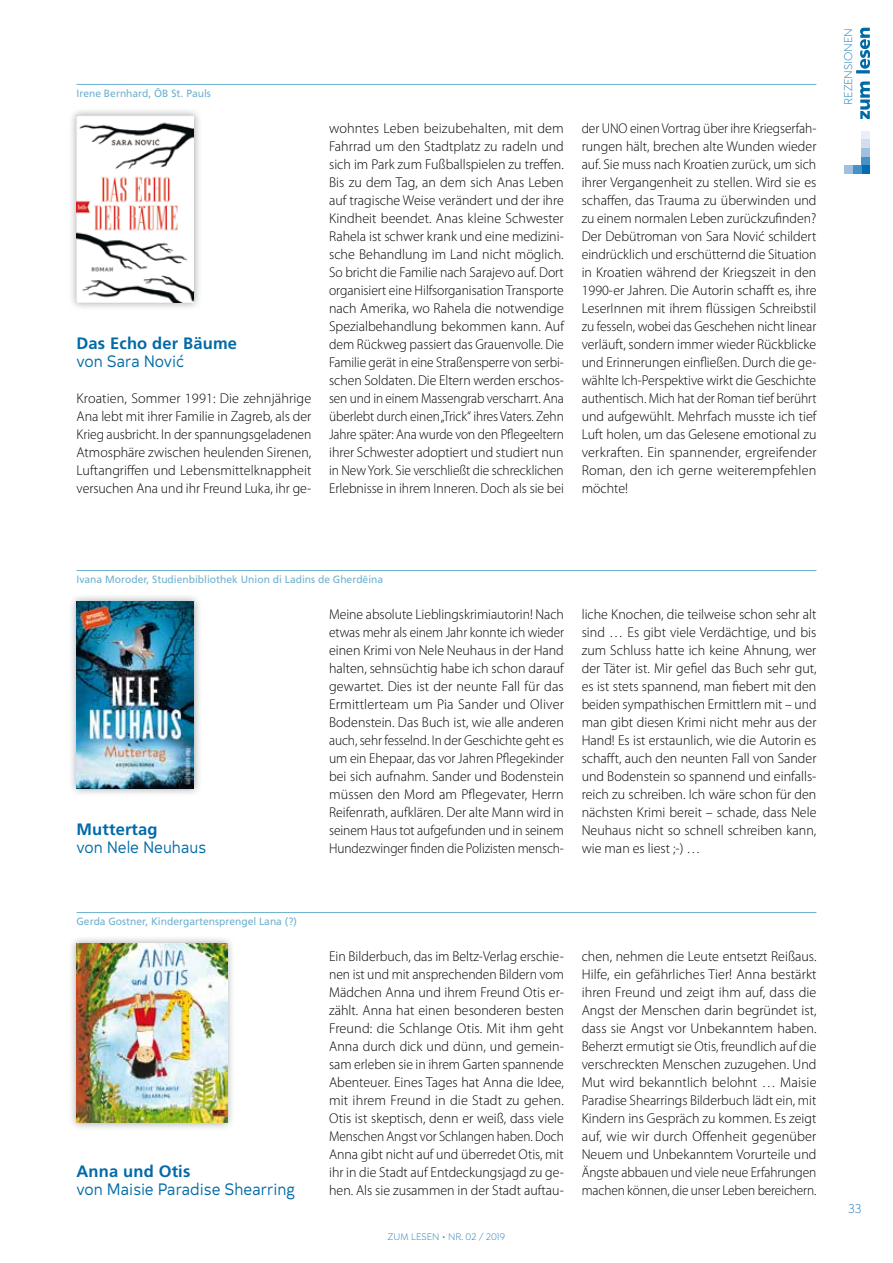
<style>
.page{position:relative;width:893px;height:1263px;background:#fff}
.page>*{position:absolute;margin:0;border:0;box-sizing:border-box;transform-origin:0 0}
.t1{font:16.5px "Typold Book 500";color:#006aa7;scale:.9 1}
.t2{font:700 16.5px "Frutiger";letter-spacing:.01em;color:#006aa7}
.t3{font:300 14.25px/18px "Myriad Pro";color:#000;text-align:justify}
.t4{font:300 14.25px/18px "Myriad Pro";color:#000;text-align:justify;scale:.94 1}
.t5{font:300 14.25px/18px "Myriad Pro";color:#000;text-align:justify;scale:.96 1}
.t6{font:300 13.5px "Isidora";color:#006aa7}
.t7{font:300 12px "Isidora";color:#006aa7}
.t8{font:10.5px "Frutiger";color:#6eb1d0}
.t9{font:300 10.2px "Isidora";color:#006aa7}
</style>
<div class="page">
<hr style="left:77px;top:84px;width:739px;height:1px;background:#6eb1d0">
<div style="left:68px;top:107px;width:134px;height:204px;background:#7c8388;opacity:.73"></div>
<img style="left:77px;top:115px;width:117px;height:188px">
<hr style="left:77px;top:570px;width:739px;height:1px;background:#6eb1d0">
<div style="left:68px;top:593px;width:134px;height:204px;background:#7c8388;opacity:.73"></div>
<img style="left:77px;top:601px;width:117px;height:188px">
<hr style="left:77px;top:912px;width:739px;height:1px;background:#6eb1d0">
<div style="left:68px;top:935px;width:168px;height:196px;background:#7c8388;opacity:.73"></div>
<img style="left:77px;top:943px;width:150px;height:179px">
<svg style="left:856px;top:28px;width:14px;height:91px"></svg>
<div style="left:861px;top:131px;width:9px;height:9px;background:#e8eff8"></div>
<div style="left:861px;top:165px;width:9px;height:9px;background:#006db1"></div>
<div style="left:861px;top:157px;width:9px;height:8px;background:#4592ca"></div>
<div style="left:853px;top:165px;width:8px;height:9px;background:#4592ca"></div>
<div style="left:861px;top:148px;width:9px;height:9px;background:#a1bfe1"></div>
<div style="left:844px;top:165px;width:9px;height:9px;background:#a1bfe1"></div>
<div style="left:861px;top:140px;width:9px;height:8px;background:#d2ddef"></div>
<p class="t8" style="left:77px;top:87px;width:136px">Irene Bernhard, ÖB St. Pauls</p>
<p class="t2" style="left:77px;top:333px;width:162px">Das Echo der Bäume</p>
<p class="t1" style="left:77px;top:348px;width:121px">von Sara Nović</p>
<p class="t3" style="left:77px;top:389px;width:236px">Kroatien, Sommer 1991: Die zehnjährige Ana lebt mit ihrer Familie in Zagreb, als der Krieg ausbricht. In der spannungsgeladenen Atmosphäre zwischen heulenden Sirenen, Luftangriffen und Lebensmittelknappheit versuchen Ana und ihr Freund Luka, ihr ge-</p>
<p class="t3" style="left:329px;top:119px;width:236px">wohntes Leben beizubehalten, mit dem Fahrrad um den Stadtplatz zu radeln und sich im Park zum Fußballspielen zu treffen.<br>Bis zu dem Tag, an dem sich Anas Leben auf tragische Weise verändert und der ihre Kindheit beendet. Anas kleine Schwester Rahela ist schwer krank und eine medizini&shy;sche Behandlung im Land nicht möglich.<br>So bricht die Familie nach Sarajevo auf. Dort organisiert eine Hilfsorganisation Transporte nach Amerika, wo Rahela die notwendige Spezialbehandlung bekommen kann. Auf dem Rückweg passiert das Grauenvolle. Die Familie gerät in eine Straßensperre von serbi&shy;schen Soldaten. Die Eltern werden erschos&shy;sen und in einem Massengrab verscharrt. Ana überlebt durch einen „Trick“ ihres Vaters. Zehn Jahre später: Ana wurde von den Pflegeeltern ihrer Schwester adoptiert und studiert nun in New York. Sie verschließt die schrecklichen Erlebnisse in ihrem Inneren. Doch als sie bei</p>
<p class="t4" style="left:582px;top:119px;width:251px">der UNO einen Vortrag über ihre Kriegserfah&shy;rungen hält, brechen alte Wunden wieder auf. Sie muss nach Kroatien zurück, um sich ihrer Vergangenheit zu stellen. Wird sie es schaffen, das Trauma zu überwinden und zu einem normalen Leben zurückzufinden?<br>Der Debütroman von Sara Nović schildert eindrücklich und erschütternd die Situation in Kroatien während der Kriegszeit in den 1990-er Jahren. Die Autorin schafft es, ihre LeserInnen mit ihrem flüssigen Schreibstil zu fesseln, wobei das Geschehen nicht linear verläuft, sondern immer wieder Rückblicke und Erinnerungen einfließen. Durch die ge&shy;wählte Ich-Perspektive wirkt die Geschichte authentisch. Mich hat der Roman tief berührt und aufgewühlt. Mehrfach musste ich tief Luft holen, um das Gelesene emotional zu verkraften. Ein spannender, ergreifender Roman, den ich gerne weiterempfehlen möchte!</p>
<p class="t7" style="left:842px;top:105px;width:78px;rotate:-90deg">REZENSIONEN</p>
<p class="t8" style="left:77px;top:573px;width:308px">Ivana Moroder, Studienbibliothek Union di Ladins de Gherdëina</p>
<p class="t2" style="left:77px;top:819px;width:83px">Muttertag</p>
<p class="t1" style="left:77px;top:834px;width:145px">von Nele Neuhaus</p>
<p class="t8" style="left:77px;top:915px;width:222px">Gerda Gostner, Kindergartensprengel Lana (?)</p>
<p class="t2" style="left:77px;top:1161px;width:115px">Anna und Otis</p>
<p class="t1" style="left:77px;top:1176px;width:244px">von Maisie Paradise Shearring</p>
<p class="t5" style="left:329px;top:605px;width:246px">Meine absolute Lieblingskrimiautorin! Nach etwas mehr als einem Jahr konnte ich wieder einen Krimi von Nele Neuhaus in der Hand halten, sehnsüchtig habe ich schon darauf gewartet. Dies ist der neunte Fall für das Ermittlerteam um Pia Sander und Oliver Bodenstein. Das Buch ist, wie alle anderen auch, sehr fesselnd. In der Geschichte geht es um ein Ehepaar, das vor Jahren Pflegekinder bei sich aufnahm. Sander und Bodenstein müssen den Mord am Pflegevater, Herrn Reifenrath, aufklären. Der alte Mann wird in seinem Haus tot aufgefunden und in seinem Hundezwinger finden die Polizisten mensch-</p>
<p class="t3" style="left:582px;top:605px;width:236px">liche Knochen, die teilweise schon sehr alt sind … Es gibt viele Verdächtige, und bis zum Schluss hatte ich keine Ahnung, wer der Täter ist. Mir gefiel das Buch sehr gut, es ist stets spannend, man fiebert mit den beiden sympathischen Ermittlern mit – und man gibt diesen Krimi nicht mehr aus der Hand! Es ist erstaunlich, wie die Autorin es schafft, auch den neunten Fall von Sander und Bodenstein so spannend und einfalls&shy;reich zu schreiben. Ich wäre schon für den nächsten Krimi bereit – schade, dass Nele Neuhaus nicht so schnell schreiben kann, wie man es liest ;-) …</p>
<p class="t3" style="left:329px;top:947px;width:236px">Ein Bilderbuch, das im Beltz-Verlag erschie&shy;nen ist und mit ansprechenden Bildern vom Mädchen Anna und ihrem Freund Otis er&shy;zählt. Anna hat einen besonderen besten Freund: die Schlange Otis. Mit ihm geht Anna durch dick und dünn, und gemein&shy;sam erleben sie in ihrem Garten spannende Abenteuer. Eines Tages hat Anna die Idee, mit ihrem Freund in die Stadt zu gehen.<br>Otis ist skeptisch, denn er weiß, dass viele Menschen Angst vor Schlangen haben. Doch Anna gibt nicht auf und überredet Otis, mit ihr in die Stadt auf Entdeckungsjagd zu ge&shy;hen. Als sie zusammen in der Stadt auftau-</p>
<p class="t3" style="left:582px;top:947px;width:236px">chen, nehmen die Leute entsetzt Reißaus.<br>Hilfe, ein gefährliches Tier! Anna bestärkt ihren Freund und zeigt ihm auf, dass die Angst der Menschen darin begründet ist, dass sie Angst vor Unbekanntem haben.<br>Beherzt ermutigt sie Otis, freundlich auf die verschreckten Menschen zuzugehen. Und Mut wird bekanntlich belohnt … Maisie Paradise Shearrings Bilderbuch lädt ein, mit Kindern ins Gespräch zu kommen. Es zeigt auf, wie wir durch Offenheit gegenüber Neuem und Unbekanntem Vorurteile und Ängste abbauen und viele neue Erfahrungen machen können, die unser Leben bereichern.</p>
<p class="t9" style="left:388px;top:1231px;width:119px">ZUM LESEN • NR. 02 / 2019</p>
<p class="t6" style="left:848px;top:1201px;width:15px">33</p>
</div>
